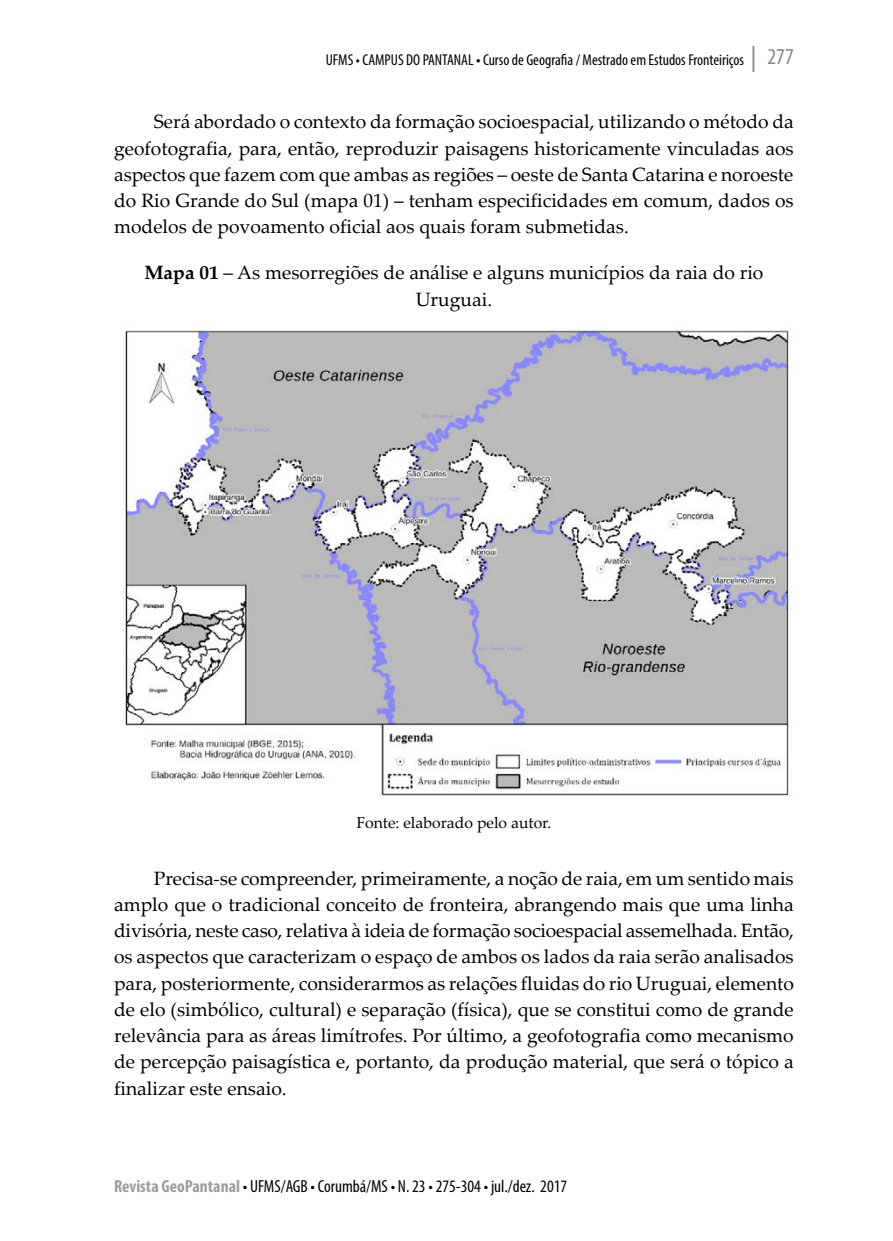
<style>
.page{position:relative;width:893px;height:1241px;background:#fff}
.page>*{position:absolute;margin:0;border:0;box-sizing:border-box;transform-origin:0 0}
._09_-_Corpo_do_Texto{font:19.25px/26.2px "Palatino Linotype";color:#000;text-align:justify}
._10_-_Legenda{font:19.25px/26.2px "Palatino Linotype";color:#000;text-align:center}
.t1{font:condensed 17.5px "Myriad Pro";color:#000}
.t2{font:condensed 15.75px "Myriad Pro";color:#000}
.Fonte{font:15.75px "Palatino Linotype";color:#000}
.s1{font-weight:700}
.s2{font-size:22.75px;color:#878787}
.s3{font-weight:700;color:#9d9d9c}
</style>
<div class="page">
<hr style="left:752px;top:46px;width:2px;height:26px;background:#878787">
<img style="left:125px;top:322px;width:670px;height:474px">
<p class="t2" style="left:326px;top:50px;width:469px">UFMS • CAMPUS DO PANTANAL <span class="s1">•</span> Curso de Geografia / Mestrado em Estudos Fronteiriços <span class="s2">277</span></p>
<p class="_09_-_Corpo_do_Texto" style="left:114px;top:108px;width:681px;text-indent:40px">Será abordado o contexto da formação socioespacial, utilizando o método da geofotografia, para, então, reproduzir paisagens historicamente vinculadas aos aspectos que fazem com que ambas as regiões – oeste de Santa Catarina e noroeste do Rio Grande do Sul (mapa 01) – tenham especificidades em comum, dados os modelos de povoamento oficial aos quais foram submetidas.</p>
<p class="_10_-_Legenda" style="left:144px;top:259px;width:621px"><span class="s1">Mapa 01</span> – As mesorregiões de análise e alguns municípios da raia do rio<br>Uruguai.</p>
<p class="Fonte" style="left:356px;top:811px;width:197px">Fonte: elaborado pelo autor.</p>
<p class="_09_-_Corpo_do_Texto" style="left:114px;top:864px;width:681px;text-indent:40px">Precisa-se compreender, primeiramente, a noção de raia, em um sentido mais amplo que o tradicional conceito de fronteira, abrangendo mais que uma linha divisória, neste caso, relativa à ideia de formação socioespacial assemelhada. Então, os aspectos que caracterizam o espaço de ambos os lados da raia serão analisados para, posteriormente, considerarmos as relações fluidas do rio Uruguai, elemento de elo (simbólico, cultural) e separação (física), que se constitui como de grande relevância para as áreas limítrofes. Por último, a geofotografia como mecanismo de percepção paisagística e, portanto, da produção material, que será o tópico a finalizar este ensaio.</p>
<p class="t1" style="left:114px;top:1175px;width:455px"><span class="s3">Revista GeoPantanal</span> • UFMS/AGB • Corumbá/MS • N. 23 • 275-304 • jul./dez. 2017</p>
</div>
